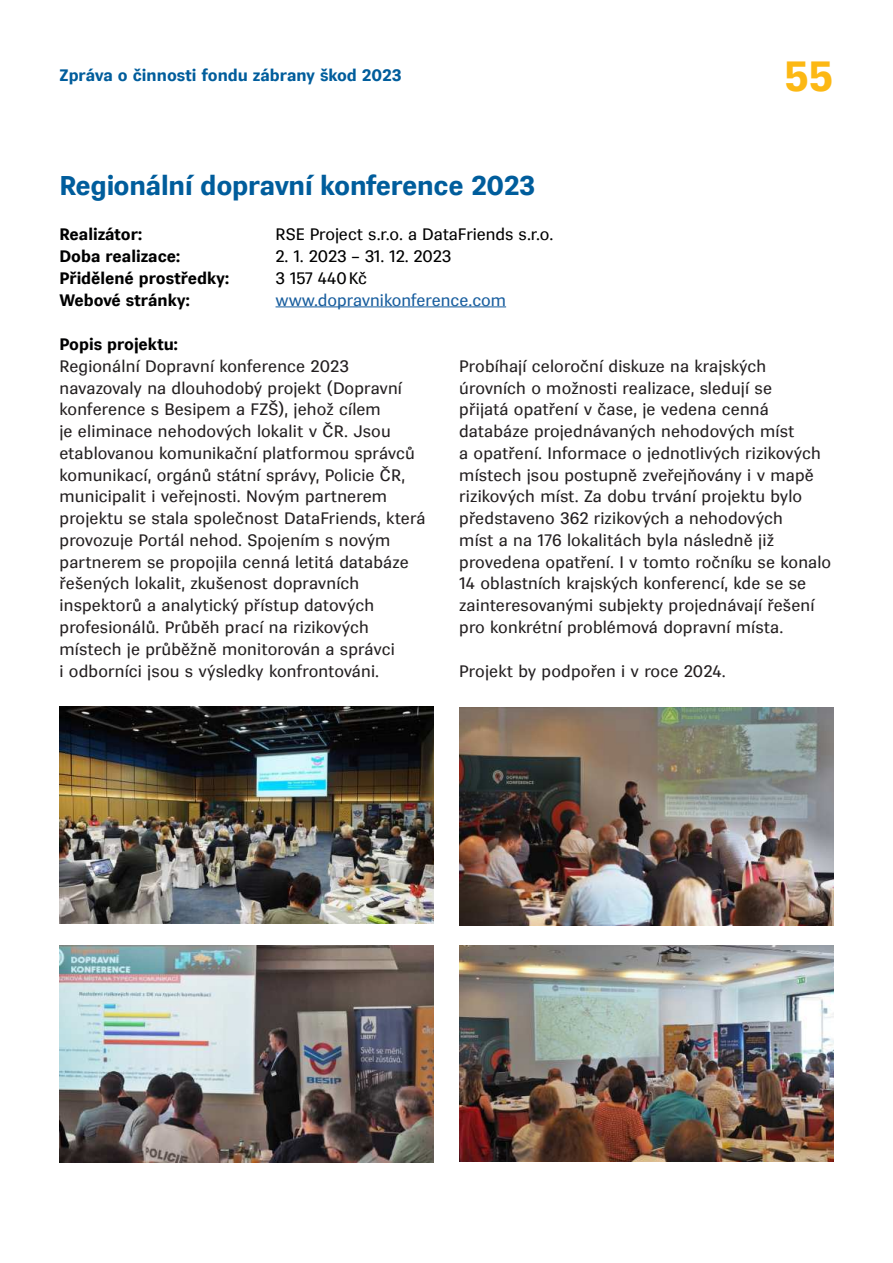
<style>
.page{position:relative;width:893px;height:1263px;background:#fff}
.page>*{position:absolute;margin:0;border:0;box-sizing:border-box;transform-origin:0 0}
.t1{font:700 42px "Vegan Superior RBO";color:#fcb814}
.t2{font:700 27px "Vegan Superior RBO";letter-spacing:-.01em;color:#005d9c}
.t3{font:16.5px/21.8px "Vegan Superior RBO";letter-spacing:.01em;color:#231f20}
.t4{font:16.5px "Vegan Superior RBO";color:#000001}
.t5{font:700 16.5px "Vegan Superior RBO";color:#000001}
.t6{font:700 16.5px "Vegan Superior RBO";color:#005d9c}
.t7{font:16.5px "Vegan Superior RBO";color:#175d9e}
.t8{font:700 16.5px "Vegan Superior RBO";letter-spacing:-.02em;color:#000001}
</style>
<div class="page">
<hr style="left:276px;top:306px;width:230px;height:1px;background:#175d9e">
<img style="left:59px;top:946px;width:375px;height:216px">
<img style="left:459px;top:708px;width:374px;height:217px">
<img style="left:459px;top:946px;width:374px;height:215px">
<img style="left:59px;top:707px;width:375px;height:216px">
<p class="t6" style="left:60px;top:66px;width:343px">Zpráva o činnosti fondu zábrany škod 2023</p>
<h1 class="t1" style="left:784px;top:52px;width:50px">55</h1>
<h2 class="t2" style="left:60px;top:169px;width:477px">Regionální dopravní konference 2023</h2>
<p class="t5" style="left:60px;top:225px;width:84px">Realizátor:</p>
<p class="t4" style="left:276px;top:225px;width:280px">RSE Project s.r.o. a DataFriends s.r.o.</p>
<p class="t5" style="left:60px;top:247px;width:122px">Doba realizace:</p>
<p class="t4" style="left:276px;top:247px;width:177px">2. 1. 2023 – 31. 12. 2023</p>
<p class="t5" style="left:60px;top:268px;width:171px">Přidělené prostředky:</p>
<p class="t4" style="left:276px;top:268px;width:93px">3 157 440 Kč</p>
<p class="t8" style="left:60px;top:290px;width:132px">Webové stránky:</p>
<p class="t7" style="left:276px;top:290px;width:232px">www.dopravnikonference.com</p>
<p class="t5" style="left:60px;top:335px;width:120px">Popis projektu:</p>
<p class="t3" style="left:60px;top:355px;width:368px">Regionální Dopravní konference 2023 navazovaly na dlouhodobý projekt (Dopravní konference s Besipem a FZŠ), jehož cílem<br>je eliminace nehodových lokalit v ČR. Jsou etablovanou komunikační platformou správců komunikací, orgánů státní správy, Policie ČR, municipalit i veřejnosti. Novým partnerem projektu se stala společnost DataFriends, která provozuje Portál nehod. Spojením s novým partnerem se propojila cenná letitá databáze řešených lokalit, zkušenost dopravních inspektorů a analytický přístup datových profesionálů. Průběh prací na rizikových místech je průběžně monitorován a správci<br>i odborníci jsou s výsledky konfrontováni.</p>
<p class="t3" style="left:459px;top:355px;width:374px">Probíhají celoroční diskuze na krajských úrovních o možnosti realizace, sledují se<br>přijatá opatření v čase, je vedena cenná databáze projednávaných nehodových míst<br>a opatření. Informace o jednotlivých rizikových místech jsou postupně zveřejňovány i v mapě rizikových míst. Za dobu trvání projektu bylo představeno 362 rizikových a nehodových<br>míst a na 176 lokalitách byla následně již provedena opatření. I v tomto ročníku se konalo 14 oblastních krajských konferencí, kde se se zainteresovanými subjekty projednávají řešení pro konkrétní problémová dopravní místa.</p>
<p class="t3" style="left:459px;top:660px;width:268px">Projekt by podpořen i v roce 2024.</p>
</div>
